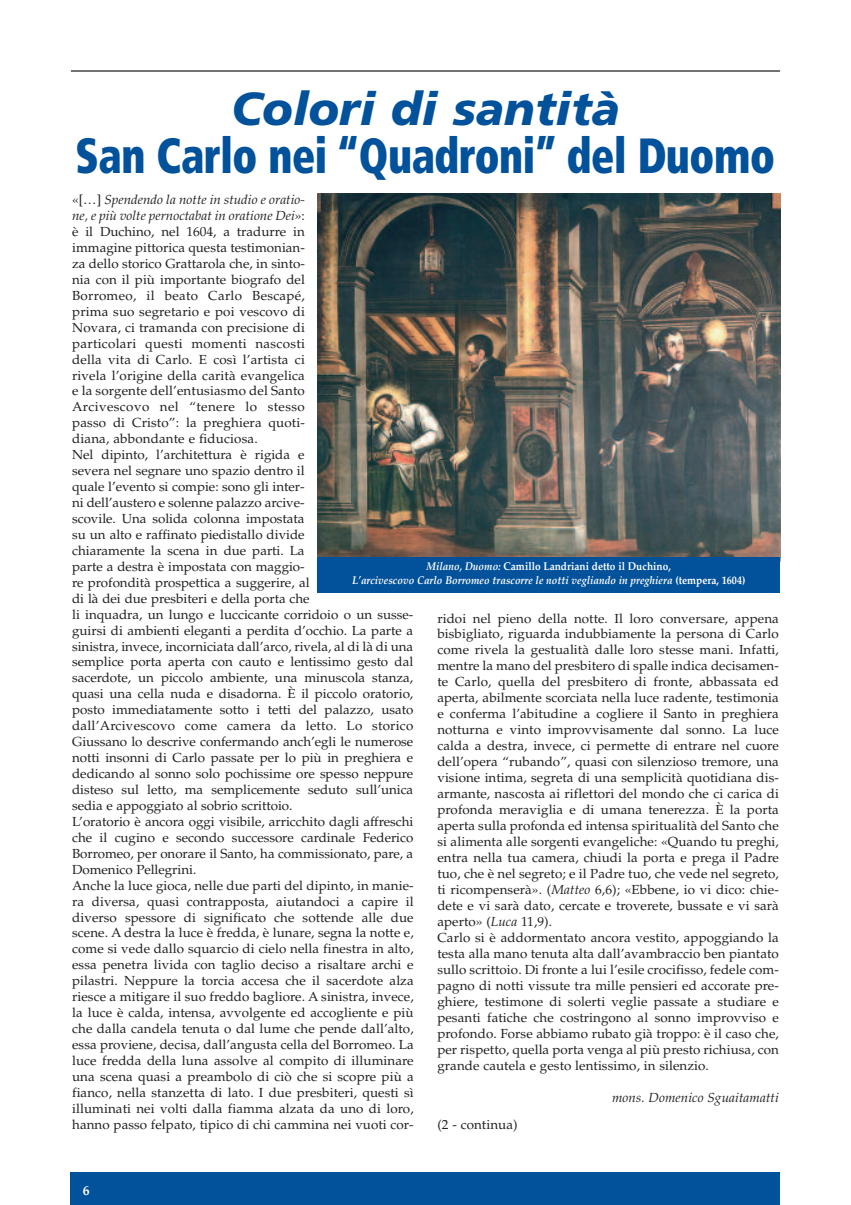
<style>
.page{position:relative;width:851px;height:1205px;background:#fff}
.page>*{position:absolute;margin:0;border:0;box-sizing:border-box;transform-origin:0 0}
.t1{font:900 condensed 49.38px "Frutiger";letter-spacing:-.01em;color:#01519b;scale:.85 1}
.t2{font:italic 900 46.25px "Frutiger";color:#01519b}
.t3{font:700 13.75px "Palatino";color:#fff}
.t4{font:13.12px/16px "Palatino";letter-spacing:.005em;color:#231f20}
.t5{font:italic 13.12px "Palatino";letter-spacing:.005em;color:#231f20}
.t6{font:italic 700 11.25px/13.8px "Palatino";color:#fff;text-align:center;scale:.9 1}
.s1{font-style:italic}
.s2{font-style:normal}
</style>
<div class="page">
<div style="left:71px;top:1172px;width:709px;height:33px;background:#01519b"></div>
<hr style="left:71px;top:70px;width:709px;height:2px;background:#231f20">
<img style="left:317px;top:193px;width:463px;height:364px">
<div style="left:317px;top:557px;width:463px;height:35px;background:#01519b"></div>
<h2 class="t2" style="left:231px;top:90px;width:390px">Colori di santità</h2>
<h1 class="t1" style="left:76px;top:136px;width:824px">San Carlo nei “Quadroni” del Duomo</h1>
<p class="t4" style="left:72px;top:193px;width:343px">«[…] <span class="s1">Spendendo la notte in studio e oratio-<br>ne, e più volte pernoctabat in oratione Dei</span>»:<br>è il Duchino, nel 1604, a tradurre in<br>immagine pittorica questa testimonian-<br>za dello storico Grattarola che, in sinto-<br>nia con il più importante biografo del<br>Borromeo, il beato Carlo Bescapé,<br>prima suo segretario e poi vescovo di<br>Novara, ci tramanda con precisione di<br>particolari questi momenti nascosti<br>della vita di Carlo. E così l’artista ci<br>rivela l’origine della carità evangelica<br>e la sorgente dell’entusiasmo del Santo<br>Arcivescovo nel “tenere lo stesso<br>passo di Cristo”: la preghiera quoti-<br>diana, abbondante e fiduciosa.<br>Nel dipinto, l’architettura è rigida e<br>severa nel segnare uno spazio dentro il<br>quale l’evento si compie: sono gli inter-<br>ni dell’austero e solenne palazzo arcive-<br>scovile. Una solida colonna impostata<br>su un alto e raffinato piedistallo divide<br>chiaramente la scena in due parti. La<br>parte a destra è impostata con maggio-<br>re profondità prospettica a suggerire, al<br>di là dei due presbiteri e della porta che<br>li inquadra, un lungo e luccicante corridoio o un susse&shy;guirsi di ambienti eleganti a perdita d’occhio. La parte a sinistra, invece, incorniciata dall’arco, rivela, al di là di una semplice porta aperta con cauto e lentissimo gesto dal sacerdote, un piccolo ambiente, una minuscola stanza, quasi una cella nuda e disadorna. È il piccolo oratorio, posto immediatamente sotto i tetti del palazzo, usato dall’Arcivescovo come camera da letto. Lo storico Giussano lo descrive confermando anch’egli le numerose notti insonni di Carlo passate per lo più in preghiera e dedicando al sonno solo pochissime ore spesso neppure disteso sul letto, ma semplicemente seduto sull’unica sedia e appoggiato al sobrio scrittoio.<br>L’oratorio è ancora oggi visibile, arricchito dagli affreschi che il cugino e secondo successore cardinale Federico Borromeo, per onorare il Santo, ha commissionato, pare, a Domenico Pellegrini.<br>Anche la luce gioca, nelle due parti del dipinto, in manie&shy;ra diversa, quasi contrapposta, aiutandoci a capire il diverso spessore di significato che sottende alle due scene. A destra la luce è fredda, è lunare, segna la notte e, come si vede dallo squarcio di cielo nella finestra in alto, essa penetra livida con taglio deciso a risaltare archi e pilastri. Neppure la torcia accesa che il sacerdote alza riesce a mitigare il suo freddo bagliore. A sinistra, invece, la luce è calda, intensa, avvolgente ed accogliente e più che dalla candela tenuta o dal lume che pende dall’alto, essa proviene, decisa, dall’angusta cella del Borromeo. La luce fredda della luna assolve al compito di illuminare una scena quasi a preambolo di ciò che si scopre più a fianco, nella stanzetta di lato. I due presbiteri, questi sì illuminati nei volti dalla fiamma alzata da uno di loro, hanno passo felpato, tipico di chi cammina nei vuoti cor-</p>
<p class="t6" style="left:352px;top:561px;width:438px">Milano, Duomo: <span class="s2">Camillo Landriani detto il Duchino,<br></span>L’arcivescovo Carlo Borromeo trascorre le notti vegliando in preghiera <span class="s2">(tempera, 1604)</span></p>
<p class="t4" style="left:437px;top:611px;width:343px">ridoi nel pieno della notte. Il loro conversare, appena bisbigliato, riguarda indubbiamente la persona di Carlo come rivela la gestualità dalle loro stesse mani. Infatti, mentre la mano del presbitero di spalle indica decisamen&shy;te Carlo, quella del presbitero di fronte, abbassata ed aperta, abilmente scorciata nella luce radente, testimonia e conferma l’abitudine a cogliere il Santo in preghiera notturna e vinto improvvisamente dal sonno. La luce calda a destra, invece, ci permette di entrare nel cuore dell’opera “rubando”, quasi con silenzioso tremore, una visione intima, segreta di una semplicità quotidiana dis&shy;armante, nascosta ai riflettori del mondo che ci carica di profonda meraviglia e di umana tenerezza. È la porta aperta sulla profonda ed intensa spiritualità del Santo che si alimenta alle sorgenti evangeliche: «Quando tu preghi, entra nella tua camera, chiudi la porta e prega il Padre tuo, che è nel segreto; e il Padre tuo, che vede nel segreto, ti ricompenserà». (<span class="s1">Matteo</span> 6,6); «Ebbene, io vi dico: chie&shy;dete e vi sarà dato, cercate e troverete, bussate e vi sarà aperto» (<span class="s1">Luca</span> 11,9).<br>Carlo si è addormentato ancora vestito, appoggiando la testa alla mano tenuta alta dall’avambraccio ben piantato sullo scrittoio. Di fronte a lui l’esile crocifisso, fedele com&shy;pagno di notti vissute tra mille pensieri ed accorate pre&shy;ghiere, testimone di solerti veglie passate a studiare e pesanti fatiche che costringono al sonno improvviso e profondo. Forse abbiamo rubato già troppo: è il caso che, per rispetto, quella porta venga al più presto richiusa, con grande cautela e gesto lentissimo, in silenzio.</p>
<p class="t5" style="left:612px;top:1092px;width:168px">mons. Domenico Sguaitamatti</p>
<p class="t4" style="left:437px;top:1118px;width:82px">(2 - continua)</p>
<p class="t3" style="left:83px;top:1185px;width:8px">6</p>
</div>
